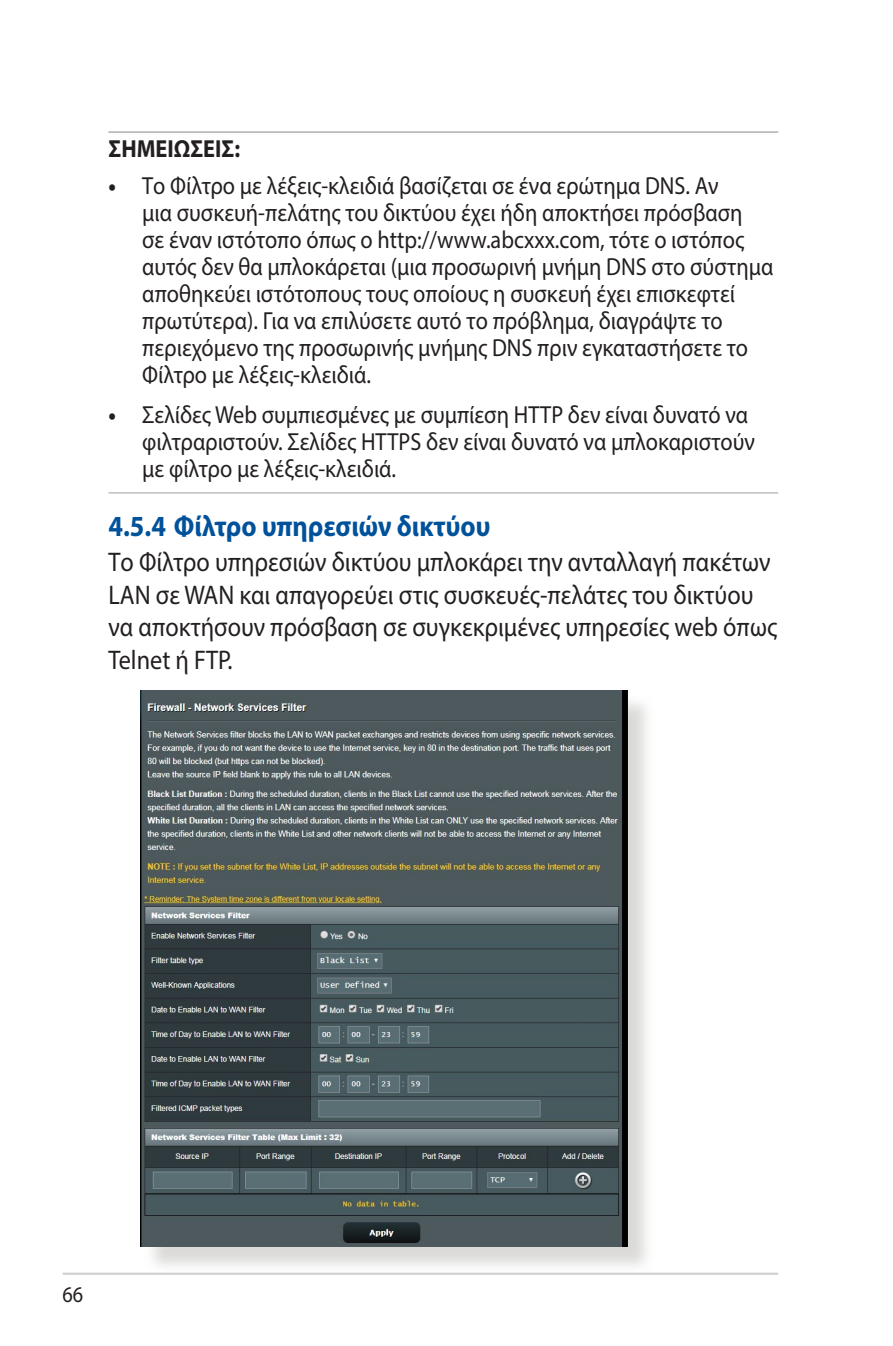
<style>
.page{position:relative;width:893px;height:1346px;background:#fff}
.page>*{position:absolute;margin:0;border:0;box-sizing:border-box;transform-origin:0 0}
.WL_Header_2{font:700 29.25px "Myriad Pro";color:#01529a;scale:.9 1}
.WL_Body_Text{font:27px/32.4px "Myriad Pro";color:#231f20;scale:.9 1}
.WL_Message_List_2{font:24.75px/27px "Myriad Pro";color:#231f20;scale:.9 1}
.WL_Message_List_3{font:24.75px/27px "Myriad Pro";color:#231f20;scale:.9 1}
.WL_Message_List_1{font:700 24.75px "Myriad Pro";color:#231f20;scale:.9 1}
.t1{font:22.5px "Myriad Pro";color:#231f20;scale:.9 1}
.s1{font-weight:700}
</style>
<div class="page">
<hr style="left:63px;top:1272px;width:715px;height:3px;background:#d1d2d4">
<hr style="left:108px;top:131px;width:670px;height:2px;background:#939598">
<hr style="left:108px;top:492px;width:670px;height:1px;background:#a8a9ad">
<div style="left:144px;top:694px;width:511px;height:580px;background:#cfcecb;opacity:.75"></div>
<img style="left:140px;top:690px;width:487px;height:556px">
<p class="WL_Message_List_1" style="left:108px;top:133px;width:148px">ΣΗΜΕΙΩΣΕΙΣ:</p>
<p class="WL_Message_List_2" style="left:142px;top:172px;width:703px;text-indent:-34px"><span class="s1">•</span> Το Φίλτρο με λέξεις-κλειδιά βασίζεται σε ένα ερώτημα DNS. Αν<br>μια συσκευή-πελάτης του δικτύου έχει ήδη αποκτήσει πρόσβαση<br>σε έναν ιστότοπο όπως ο http://www.abcxxx.com, τότε ο ιστόπος αυτός δεν θα μπλοκάρεται (μια προσωρινή μνήμη DNS στο σύστημα αποθηκεύει ιστότοπους τους οποίους η συσκευή έχει επισκεφτεί πρωτύτερα). Για να επιλύσετε αυτό τo πρόβλημα, διαγράψτε το περιεχόμενο της προσωρινής μνήμης DNS πριν εγκαταστήσετε το Φίλτρο με λέξεις-κλειδιά.</p>
<p class="WL_Message_List_3" style="left:142px;top:400px;width:682px;text-indent:-34px"><span class="s1">•</span> Σελίδες Web συμπιεσμένες με συμπίεση HTTP δεν είναι δυνατό να φιλτραριστούν. Σελίδες HTTPS δεν είναι δυνατό να μπλοκαριστούν με φίλτρο με λέξεις-κλειδιά.</p>
<p class="WL_Header_2" style="left:108px;top:507px;width:426px">4.5.4 Φίλτρο υπηρεσιών δικτύου</p>
<p class="WL_Body_Text" style="left:108px;top:546px;width:745px">Το Φίλτρο υπηρεσιών δικτύου μπλοκάρει την ανταλλαγή πακέτων LAN σε WAN και απαγορεύει στις συσκευές-πελάτες του δικτύου να αποκτήσουν πρόσβαση σε συγκεκριμένες υπηρεσίες web όπως Telnet ή FTP.</p>
<p class="t1" style="left:63px;top:1281px;width:25px">66</p>
</div>
